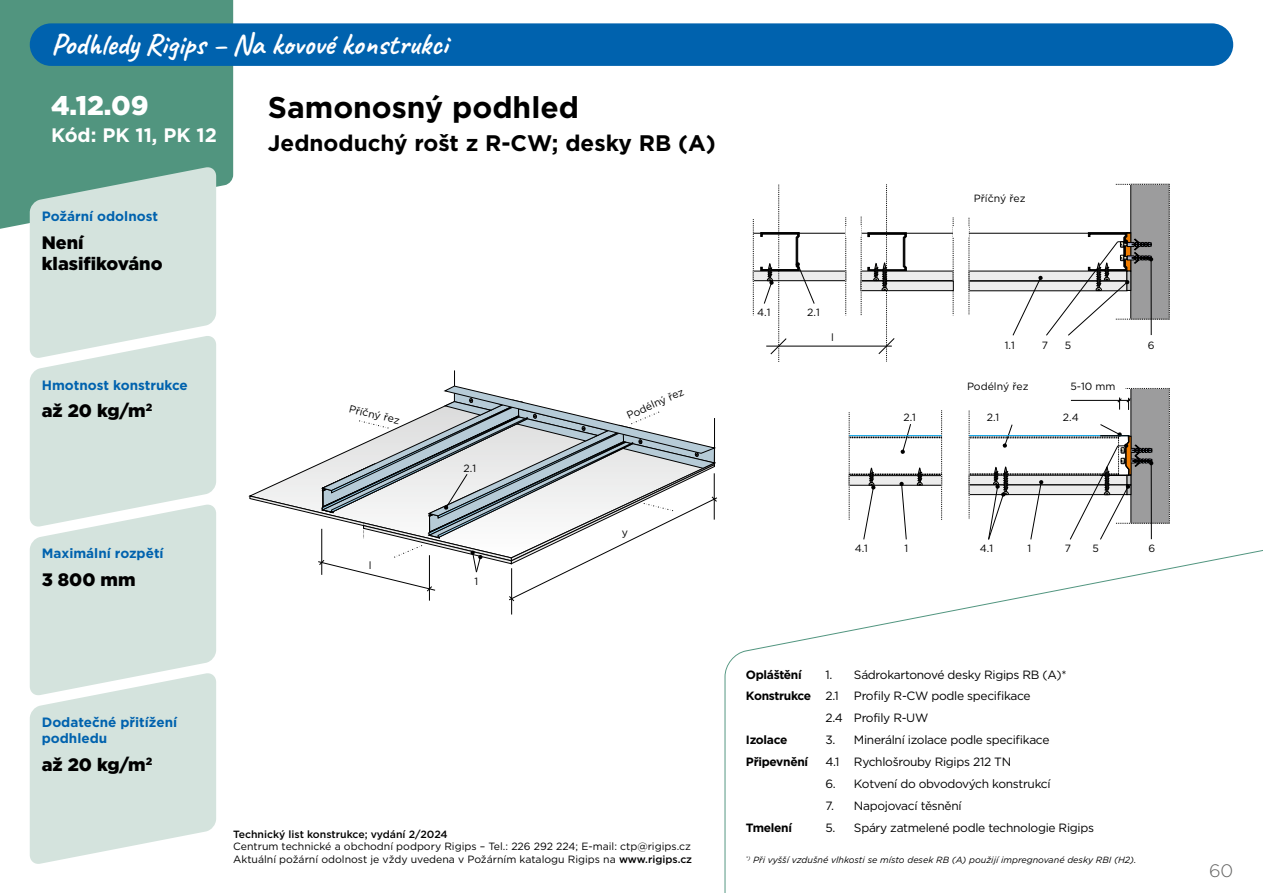
<style>
.page{position:relative;width:1263px;height:893px;background:#fff}
.page>*{position:absolute;margin:0;border:0;box-sizing:border-box;transform-origin:0 0}
.t1{font:700 30px "Caveat";color:#fff}
.t2{font:700 30px "Gotham";color:#000}
.t3{font:900 27px "Gotham";color:#fff}
.t4{font:700 22.5px "Gotham";color:#000}
.t5{font:700 19.5px "Gotham";color:#fff}
.t6{font:900 18px/21.6px "Gotham";color:#000}
.t7{font:300 18px "Gotham";color:#626261}
.t8{font:700 13.5px/16.2px "Gotham";color:#0062ae}
.t9{font:12px/21.9px "Gotham";letter-spacing:-.025em;color:#000}
.t10{font:700 12px "Gotham";letter-spacing:-.025em;color:#000}
.t11{font:10.5px/12.6px "Gotham";color:#000}
.t12{font:500 10.5px "Gotham";color:#000}
.t13{font:italic 9px "Gotham";color:#000}
.s1{font-weight:500}
.s2{font-weight:700}
</style>
<div class="page">
<div style="left:0;top:0;width:233px;height:231px;background:#51957f"></div>
<svg style="left:30px;top:165px;width:186px;height:699px"></svg>
<svg style="left:724px;top:550px;width:539px;height:343px"></svg>
<div style="left:969px;top:271px;width:158px;height:10px;background:#ececec"></div>
<div style="left:969px;top:271px;width:158px;height:10px;border:1px solid #000"></div>
<div style="left:969px;top:281px;width:158px;height:10px;background:#ececec"></div>
<div style="left:753px;top:271px;width:93px;height:10px;background:#ececec"></div>
<div style="left:753px;top:271px;width:93px;height:10px;border:1px solid #000"></div>
<hr style="left:766px;top:346px;width:126px;height:1px;background:#000">
<svg style="left:969px;top:218px;width:1px;height:97px"></svg>
<svg style="left:753px;top:219px;width:1px;height:96px"></svg>
<svg style="left:760px;top:185px;width:55px;height:177px"></svg>
<hr style="left:753px;top:233px;width:378px;height:1px;background:#000">
<svg style="left:845px;top:217px;width:1px;height:98px"></svg>
<div style="left:846px;top:227px;width:15px;height:9px;background:#fff"></div>
<div style="left:953px;top:227px;width:15px;height:10px;background:#fff"></div>
<svg style="left:861px;top:184px;width:93px;height:177px"></svg>
<svg style="left:1012px;top:184px;width:158px;height:152px"></svg>
<svg style="left:968px;top:388px;width:202px;height:152px"></svg>
<svg style="left:849px;top:410px;width:94px;height:130px"></svg>
<hr style="left:511px;top:568px;width:1px;height:46px;background:#000">
<svg style="left:249px;top:370px;width:468px;height:231px"></svg>
<div style="left:30px;top:23px;width:1203px;height:43px;background:#0062ae;border-radius:21px"></div>
<h1 class="t1" style="left:51px;top:26px;width:398px">Podhledy Rigips – Na kovové konstrukci</h1>
<h2 class="t3" style="left:51px;top:87px;width:99px">4.12.09</h2>
<h3 class="t5" style="left:51px;top:122px;width:167px">Kód: PK 11, PK 12</h3>
<p class="t8" style="left:42px;top:208px;width:118px">Požární odolnost</p>
<h3 class="t6" style="left:42px;top:231px;width:122px">Není klasifikováno</h3>
<p class="t8" style="left:42px;top:377px;width:148px">Hmotnost konstrukce</p>
<h3 class="t6" style="left:42px;top:400px;width:112px">až 20 kg/m<sup>2</sup></h3>
<p class="t8" style="left:42px;top:545px;width:123px">Maximální rozpětí</p>
<h3 class="t6" style="left:42px;top:568px;width:95px">3 800 mm</h3>
<h1 class="t2" style="left:268px;top:87px;width:313px">Samonosný podhled</h1>
<h3 class="t4" style="left:268px;top:128px;width:450px">Jednoduchý rošt z R-CW; desky RB (A)</h3>
<p class="t11" style="left:297px;top:104px;width:15px">4.1</p>
<p class="t11" style="left:348px;top:104px;width:14px">2.1</p>
<p class="t11" style="left:371px;top:129px;width:4px">l</p>
<p class="t11" style="left:688px;top:137px;width:8px">6</p>
<p class="t11" style="left:545px;top:137px;width:12px">1.1</p>
<p class="t11" style="left:582px;top:137px;width:8px">7</p>
<p class="t11" style="left:605px;top:137px;width:8px">5</p>
<p class="t11" style="left:351px;top:402px;width:53px;rotate:14deg">Příčný řez</p>
<p class="t11" style="left:369px;top:558px;width:4px">l</p>
<p class="t11" style="left:464px;top:461px;width:14px">2.1</p>
<p class="t11" style="left:474px;top:574px;width:5px">1</p>
<p class="t11" style="left:625px;top:410px;width:63px;rotate:-24deg">Podélný řez</p>
<p class="t11" style="left:622px;top:526px;width:8px">y</p>
<p class="t11" style="left:757px;top:306px;width:15px">4.1</p>
<p class="t11" style="left:807px;top:306px;width:14px">2.1</p>
<p class="t11" style="left:831px;top:331px;width:4px">l</p>
<p class="t11" style="left:974px;top:192px;width:53px">Příčný řez</p>
<p class="t11" style="left:1005px;top:339px;width:12px">1.1</p>
<p class="t11" style="left:1042px;top:339px;width:8px">7</p>
<p class="t11" style="left:967px;top:380px;width:63px">Podélný řez</p>
<p class="t11" style="left:1065px;top:339px;width:8px">5</p>
<p class="t11" style="left:1070px;top:380px;width:47px">5-10 mm</p>
<p class="t11" style="left:903px;top:410px;width:14px">2.1</p>
<p class="t11" style="left:987px;top:410px;width:14px">2.1</p>
<p class="t11" style="left:1063px;top:410px;width:17px">2.4</p>
<p class="t11" style="left:1148px;top:339px;width:8px">6</p>
<p class="t11" style="left:855px;top:542px;width:15px">4.1</p>
<p class="t11" style="left:904px;top:542px;width:5px">1</p>
<p class="t11" style="left:980px;top:542px;width:15px">4.1</p>
<p class="t11" style="left:1065px;top:542px;width:8px">7</p>
<p class="t11" style="left:1092px;top:542px;width:8px">5</p>
<p class="t11" style="left:1027px;top:542px;width:5px">1</p>
<p class="t11" style="left:1148px;top:542px;width:8px">6</p>
<p class="t8" style="left:42px;top:714px;width:137px">Dodatečné přitížení podhledu</p>
<h3 class="t6" style="left:42px;top:753px;width:112px">až 20 kg/m<sup>2</sup></h3>
<p class="t12" style="left:233px;top:827px;width:216px">Technický list konstrukce; vydání 2/2024</p>
<p class="t11" style="left:233px;top:840px;width:460px">Centrum technické a obchodní podpory Rigips – Tel.: 226 292 224; E-mail: ctp@rigips.cz<br>Aktuální požární odolnost je vždy uvedena v Požárním katalogu Rigips na <span class="s1">www.rigips.cz</span></p>
<p class="t11" style="left:923px;top:663px;width:14px">2.1</p>
<p class="t10" style="left:746px;top:666px;width:57px">Opláštění</p>
<p class="t9" style="left:746px;top:663px;width:322px;text-indent:80px">1. Sádrokartonové desky Rigips RB (A)*<br><span class="s2">Konstrukce</span> 2.1</p>
<p class="t9" style="left:825px;top:685px;width:207px;text-indent:28px">Profily R-CW podle specifikace<br>2.4 Profily R-UW</p>
<p class="t10" style="left:746px;top:732px;width:43px">Izolace</p>
<p class="t9" style="left:825px;top:729px;width:225px">3. Minerální izolace podle specifikace</p>
<p class="t10" style="left:746px;top:754px;width:64px">Připevnění</p>
<p class="t9" style="left:825px;top:751px;width:187px">4.1 Rychlošrouby Rigips 212 TN</p>
<p class="t9" style="left:825px;top:773px;width:227px">6. Kotvení do obvodových konstrukcí</p>
<p class="t9" style="left:825px;top:795px;width:138px">7. Napojovací těsnění</p>
<p class="t10" style="left:746px;top:820px;width:48px">Tmelení</p>
<p class="t9" style="left:825px;top:816px;width:270px">5. Spáry zatmelené podle technologie Rigips</p>
<p class="t13" style="left:746px;top:854px;width:392px"><sup>*)</sup> Při vyšší vzdušné vlhkosti se místo desek RB (A) použijí impregnované desky RBI (H2).</p>
<p class="t11" style="left:828px;top:760px;width:4px">l</p>
<p class="t11" style="left:934px;top:776px;width:5px">1</p>
<h3 class="t7" style="left:1209px;top:859px;width:26px">60</h3>
</div>
